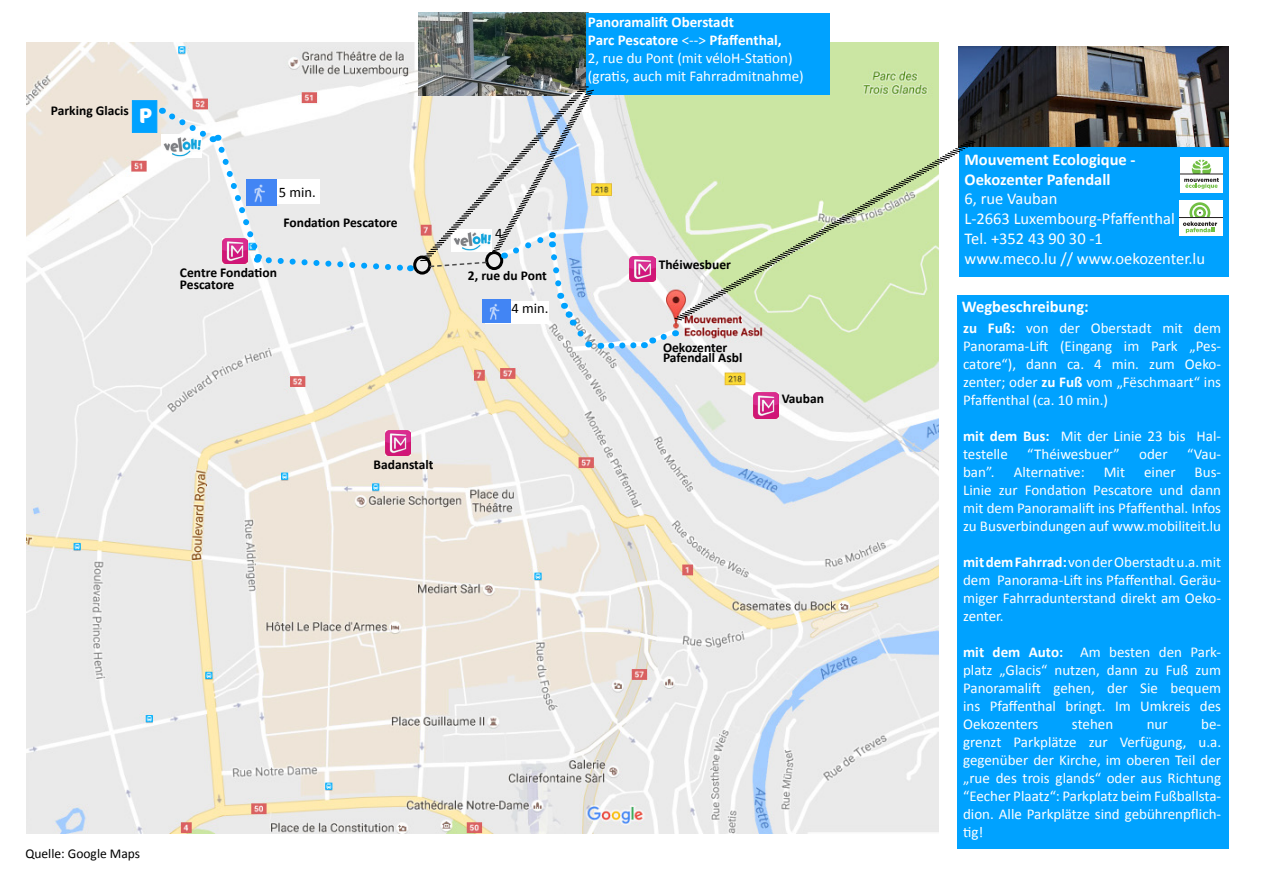
<style>
.page{position:relative;width:1263px;height:893px;background:#fff}
.page>*{position:absolute;margin:0;border:0;box-sizing:border-box;transform-origin:0 0}
.t1{font:700 21px "Cocon";color:#fff}
.t2{font:16.5px/19.8px "Calibri";color:#fff}
.t3{font:700 16.5px/19.8px "Calibri";color:#fff}
.t4{font:15px/18px "Calibri";color:#fff;text-align:justify}
.t5{font:14.55px "Calibri";color:#000}
.t6{font:700 13.5px/12px "Calibri";color:#000}
.t7{font:13.5px "Calibri";color:#000}
.s1{font-weight:700}
.s2{font-weight:400}
</style>
<div class="page">
<img style="left:27px;top:43px;width:912px;height:791px">
<div style="left:413px;top:256px;width:18px;height:19px;border:3px solid #000;border-radius:50%"></div>
<img style="left:753px;top:393px;width:25px;height:25px">
<img style="left:385px;top:430px;width:26px;height:25px">
<img style="left:418px;top:13px;width:168px;height:82px">
<div style="left:586px;top:13px;width:244px;height:82px;background:#00a2ff"></div>
<svg style="left:420px;top:86px;width:260px;height:268px"></svg>
<img style="left:958px;top:46px;width:270px;height:102px">
<div style="left:958px;top:148px;width:270px;height:129px;background:#00a2ff"></div>
<svg style="left:673px;top:139px;width:304px;height:182px"></svg>
<div style="left:957px;top:295px;width:271px;height:553px;background:#00a2ff"></div>
<div style="left:1179px;top:200px;width:43px;height:35px;background:#fff"></div>
<svg style="left:1183px;top:202px;width:34px;height:31px"></svg>
<hr style="left:1179px;top:217px;width:43px;height:1px;background:#231f20">
<div style="left:1180px;top:157px;width:42px;height:35px;background:#fff"></div>
<hr style="left:1180px;top:174px;width:43px;height:1px;background:#231f20">
<svg style="left:1184px;top:160px;width:35px;height:29px"></svg>
<div style="left:132px;top:100px;width:25px;height:33px;background:#00a2ff;border:1px solid #00a2ff"></div>
<svg style="left:162px;top:108px;width:249px;height:166px"></svg>
<img style="left:222px;top:238px;width:25px;height:25px">
<p class="t6" style="left:51px;top:104px;width:79px">Parking Glacis</p>
<p class="t1" style="left:139px;top:103px;width:14px">P</p>
<p class="t5" style="left:279px;top:183px;width:39px">5 min.</p>
<p class="t6" style="left:283px;top:217px;width:116px">Fondation Pescatore</p>
<p class="t6" style="left:180px;top:266px;width:98px">Centre Fondation<br>Pescatore</p>
<p class="t5" style="left:495px;top:224px;width:9px">4</p>
<p class="t6" style="left:468px;top:269px;width:80px">2, rue du Pont</p>
<p class="t5" style="left:511px;top:299px;width:39px">4 min.</p>
<p class="t6" style="left:374px;top:458px;width:61px">Badanstalt</p>
<p class="t4" style="left:588px;top:13px;width:217px;text-align:left"><span class="s1">Panoramalift Oberstadt<br>Parc Pescatore</span> &lt;--&gt; <span class="s1">Pfaffenthal,<br></span>2, rue du Pont (mit véloH-Station) (gratis, auch mit Fahrradmitnahme)</p>
<p class="t6" style="left:659px;top:259px;width:74px">Théiwesbuer</p>
<p class="t6" style="left:663px;top:342px;width:81px;line-height:10.5px">Oekozenter<br>Pafendall Asbl</p>
<p class="t6" style="left:782px;top:392px;width:44px">Vauban</p>
<p class="t7" style="left:25px;top:845px;width:116px">Quelle: Google Maps</p>
<p class="t3" style="left:964px;top:149px;width:173px">Mouvement Ecologique -<br>Oekozenter Pafendall<br><span class="s2">6, rue Vauban</span></p>
<p class="t2" style="left:964px;top:209px;width:212px">L-2663 Luxembourg-Pfaffenthal</p>
<p class="t2" style="left:964px;top:229px;width:242px">Tel. +352 43 90 30 -1<br>www.meco.lu // www.oekozenter.lu</p>
<p class="t3" style="left:962px;top:296px;width:128px">Wegbeschreibung:</p>
<p class="t4" style="left:963px;top:319px;width:260px"><span class="s1">zu Fuß:</span> von der Oberstadt mit dem Panorama-Lift (Eingang im Park „Pes&shy;catore“), dann ca. 4 min. zum Oeko&shy;zenter; oder <span class="s1">zu Fuß</span> vom „Fëschmaart“ ins Pfaffenthal (ca. 10 min.)</p>
<p class="t4" style="left:963px;top:427px;width:260px"><span class="s1">mit dem Bus:</span> Mit der Linie 23 bis Hal&shy;testelle</p>
<p class="t4" style="left:1027px;top:445px;width:94px">“Théiwesbuer”</p>
<p class="t4" style="left:1139px;top:445px;width:30px">oder</p>
<p class="t4" style="left:1187px;top:445px;width:36px">“Vau-</p>
<p class="t4" style="left:963px;top:463px;width:33px">ban”.</p>
<p class="t4" style="left:1014px;top:463px;width:73px">Alternative:</p>
<p class="t4" style="left:1104px;top:463px;width:23px">Mit</p>
<p class="t4" style="left:1144px;top:463px;width:33px">einer</p>
<p class="t4" style="left:963px;top:463px;width:260px;text-indent:232px">Bus-Linie zur Fondation Pescatore und dann mit dem Panoramalift ins Pfaffenthal. Infos zu Busverbindungen auf www.mobiliteit.lu</p>
<p class="t4" style="left:963px;top:553px;width:260px"><span class="s1">mit dem Fahrrad:</span> von der Oberstadt u.a. mit dem Panorama-Lift ins Pfaffenthal. Geräu&shy;miger Fahrradunterstand direkt am Oeko&shy;zenter.</p>
<p class="t4" style="left:963px;top:643px;width:260px"><span class="s1">mit dem Auto:</span> Am besten den Park&shy;platz „Glacis“ nutzen, dann zu Fuß zum Panoramalift gehen, der Sie bequem ins Pfaffenthal bringt. Im Umkreis des Oekozenters</p>
<p class="t4" style="left:963px;top:715px;width:260px;text-indent:238px">be&shy;grenzt Parkplätze zur Verfügung, u.a. gegenüber der Kirche, im oberen Teil der „rue des trois glands“ oder aus Richtung “Eecher Plaatz“: Parkplatz beim Fußballsta&shy;dion. Alle Parkplätze sind gebührenpflich&shy;tig!</p>
<p class="t4" style="left:1072px;top:715px;width:43px">stehen</p>
<p class="t4" style="left:1147px;top:715px;width:22px">nur</p>
</div>
